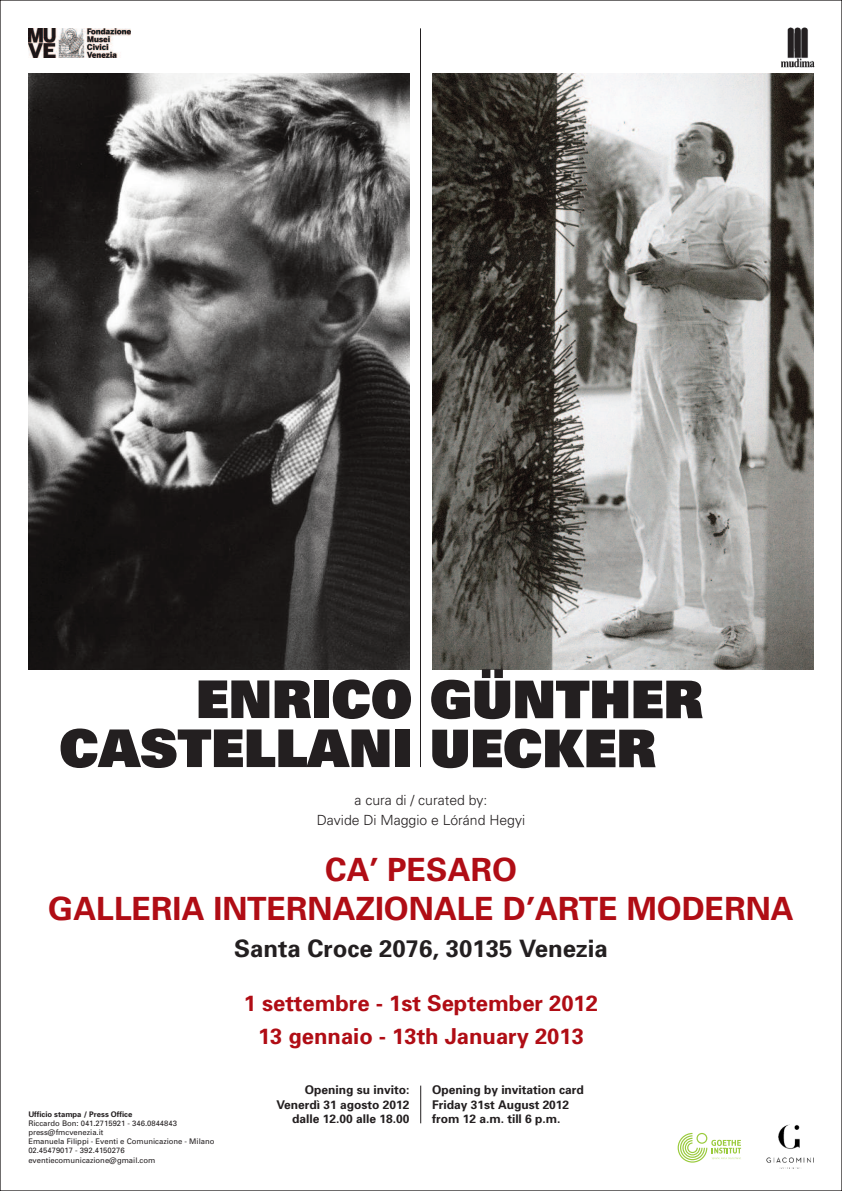
<style>
.page{position:relative;width:842px;height:1191px;background:#fff}
.page>*{position:absolute;margin:0;border:0;box-sizing:border-box;transform-origin:0 0}
.t1{font:900 52px/48.8px "Univers";color:#231f20}
.t2{font:700 32px/38.4px "Univers";color:#b00d15;text-align:center}
.t3{font:700 24px "Univers";color:#231f20}
.t4{font:700 22px/32.1px "Univers";color:#b00d15;text-align:center}
.t5{font:300 14px/19.7px "Univers";color:#231f20;text-align:center}
.t6{font:700 12px/14.4px "Univers";color:#231f20;text-align:right}
.t7{font:7.7px/9.2px "Univers";color:#231f20}
.t8{font:700 7.7px "Univers";color:#231f20}
</style>
<div class="page">
<img style="left:28px;top:74px;width:381px;height:595px">
<hr style="left:420px;top:28px;width:1px;height:739px;background:#231f20">
<svg style="left:28px;top:28px;width:102px;height:30px"></svg>
<img style="left:28px;top:29px;width:102px;height:28px">
<img style="left:781px;top:28px;width:33px;height:40px">
<svg style="left:678px;top:1133px;width:63px;height:29px"></svg>
<img style="left:432px;top:74px;width:382px;height:595px">
<img style="left:766px;top:1124px;width:45px;height:44px">
<hr style="left:420px;top:1085px;width:1px;height:38px;background:#231f20">
<h1 class="t1" style="left:59px;top:680px;width:645px;text-indent:137px">ENRICO GÜNTHER<br>CASTELLANI UECKER</h1>
<h3 class="t5" style="left:317px;top:791px;width:210px">a cura di / curated by:<br>Davide Di Maggio e Lóránd Hegyi</h3>
<h2 class="t2" style="left:48px;top:853px;width:747px">CA’ PESARO<br>GALLERIA INTERNAZIONALE D’ARTE MODERNA</h2>
<h3 class="t3" style="left:234px;top:940px;width:375px">Santa Croce 2076, 30135 Venezia</h3>
<p class="t8" style="left:28px;top:1111px;width:105px">Ufficio stampa / Press Office</p>
<p class="t7" style="left:28px;top:1119px;width:188px">Riccardo Bon: 041.2715921 - 346.0844843 press@fmcvenezia.it<br>Emanuela Filippi - Eventi e Comunicazione - Milano 02.45479017 - 392.4150276 eventiecomunicazione@gmail.com</p>
<h3 class="t4" style="left:244px;top:989px;width:356px">1 settembre - 1st September 2012<br>13 gennaio - 13th January 2013</h3>
<h3 class="t6" style="left:276px;top:1084px;width:134px">Opening su invito:<br>Venerdì 31 agosto 2012 dalle 12.00 alle 18.00</h3>
<h3 class="t6" style="left:432px;top:1084px;width:153px;text-align:left">Opening by invitation card<br>Friday 31st August 2012 from 12 a.m. till 6 p.m.</h3>
</div>
